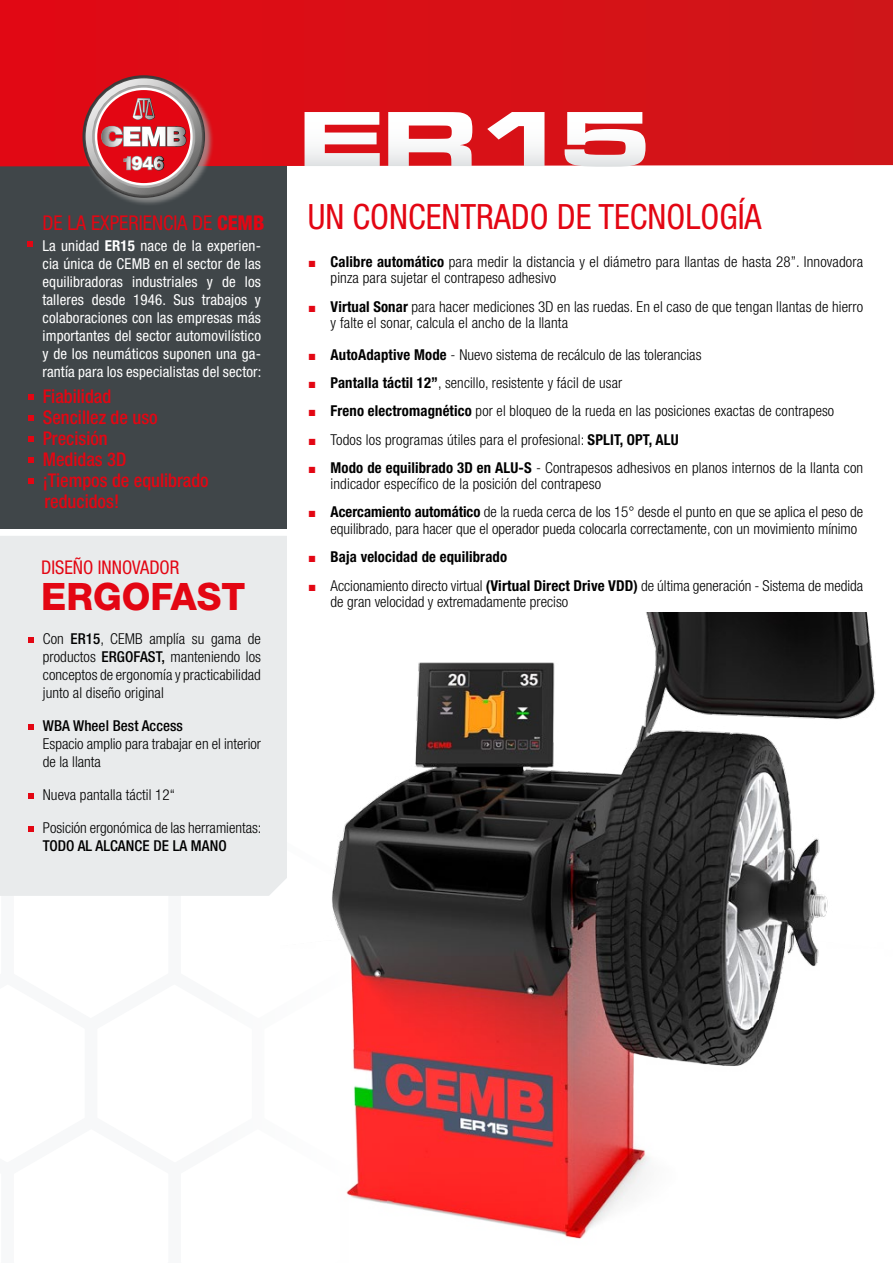
<style>
.page{position:relative;width:893px;height:1263px;background:#fff}
.page>*{position:absolute;margin:0;border:0;box-sizing:border-box;transform-origin:0 0}
.t1{font:81px "Microgramma D Bold Exte";color:#fff;scale:1.25 1}
.t2{font:800 37.8px "Helvetica Neue LT Std";color:#e30613}
.t3{font:condensed 34.95px "Helvetica Neue LT Std";color:#e30613}
.t4{font:condensed 20.4px "Helvetica Neue LT Std";color:#e30613}
.t5{font:500 condensed 18.9px/21px "Helvetica Neue LT Std";color:#e30613}
.t6{font:condensed 18.9px "Helvetica Neue LT Std";color:#e30613}
.t7{font:300 condensed 15px/16.5px "Helvetica Neue LT Std";letter-spacing:.005em;color:#000}
.t8{font:condensed 15px/18px "Helvetica Neue LT Std";letter-spacing:.01em;color:#fff;text-align:justify}
.t9{font:500 condensed 15px "Helvetica Neue LT Std";letter-spacing:.005em;color:#000}
.t10{font:700 condensed 15px "Helvetica Neue LT Std";letter-spacing:.01em;color:#000}
.s1{font-weight:800}
.s2{font-weight:700}
.s3{font-weight:500}
.s4{font-family:"Times New Roman";font-weight:400;font-stretch:normal;font-size:13.5px;color:#e30613}
</style>
<div class="page">
<div style="left:0;top:164px;width:287px;height:365px;background:#404649"></div>
<svg style="left:0;top:0;width:893px;height:166px;background:#d71017"></svg>
<div style="left:0;top:536px;width:287px;height:288px;background:#e9ebec"></div>
<div style="left:82px;top:75px;width:132px;height:132px;background:#9d9d9c;opacity:.75"></div>
<svg style="left:81px;top:74px;width:126px;height:125px;background:#b65a60"></svg>
<img style="left:281px;top:612px;width:595px;height:627px">
<svg style="left:27px;top:241px;width:6px;height:6px"></svg>
<svg style="left:28px;top:637px;width:5px;height:5px"></svg>
<svg style="left:28px;top:724px;width:5px;height:5px"></svg>
<svg style="left:28px;top:793px;width:5px;height:5px"></svg>
<svg style="left:0;top:824px;width:433px;height:415px"></svg>
<svg style="left:28px;top:394px;width:6px;height:6px"></svg>
<svg style="left:28px;top:415px;width:6px;height:6px"></svg>
<svg style="left:28px;top:436px;width:6px;height:6px"></svg>
<svg style="left:28px;top:457px;width:6px;height:6px"></svg>
<svg style="left:28px;top:478px;width:6px;height:6px"></svg>
<h3 class="t4" style="left:43px;top:211px;width:223px">DE LA EXPERIENCIA DE <span class="s1">CEMB</span></h3>
<p class="t8" style="left:42px;top:237px;width:221px">La unidad <span class="s2">ER15</span> nace de la experien&shy;cia única de CEMB en el sector de las equilibradoras industriales y de los talleres desde 1946. Sus trabajos y colaboraciones con las empresas más importantes del sector automovilístico y de los neumáticos suponen una ga&shy;rantía para los especialistas del sector:</p>
<p class="t5" style="left:43px;top:385px;width:167px">Fiabilidad<br>Sencillez de uso<br>Precisión<br>Medidas 3D<br>¡Tiempos de equlibrado reducidos!</p>
<p class="t6" style="left:41px;top:557px;width:140px">DISEÑO INNOVADOR</p>
<h2 class="t2" style="left:41px;top:574px;width:206px">ERGOFAST</h2>
<p class="t7" style="left:43px;top:629px;width:220px;line-height:18px;text-align:justify">Con <span class="s3">ER15</span>, CEMB amplía su gama de productos <span class="s3">ERGOFAST,</span> manteniendo los conceptos de ergonomía y practicabilidad junto al diseño original</p>
<p class="t9" style="left:43px;top:716px;width:142px">WBA Wheel Best Access</p>
<p class="t7" style="left:43px;top:734px;width:220px;line-height:18px">Espacio amplio para trabajar en el interior de la llanta</p>
<p class="t7" style="left:43px;top:786px;width:134px">Nueva pantalla táctil 12“</p>
<p class="t7" style="left:43px;top:819px;width:220px">Posición ergonómica de las herramientas:</p>
<p class="t9" style="left:43px;top:836px;width:185px">TODO AL ALCANCE DE LA MANO</p>
<h1 class="t1" style="left:300px;top:84px;width:283px">ER15</h1>
<h3 class="t3" style="left:308px;top:197px;width:455px">UN CONCENTRADO DE TECNOLOGÍA</h3>
<p class="t7" style="left:331px;top:253px;width:534px;text-indent:-23px"><span class="s4">■</span> <span class="s2">Calibre automático</span> para medir la distancia y el diámetro para llantas de hasta 28”. Innovadora pinza para sujetar el contrapeso adhesivo</p>
<p class="t7" style="left:331px;top:298px;width:534px;text-indent:-23px"><span class="s4">■</span> <span class="s2">Virtual Sonar</span> para hacer mediciones 3D en las ruedas. En el caso de que tengan llantas de hierro y falte el sonar, calcula el ancho de la llanta</p>
<p class="t7" style="left:308px;top:346px;width:395px"><span class="s4">■</span> <span class="s2">AutoAdaptive Mode</span> - Nuevo sistema de recálculo de las tolerancias</p>
<p class="t7" style="left:308px;top:374px;width:316px"><span class="s4">■</span> <span class="s2">Pantalla táctil 12”</span>, sencillo, resistente y fácil de usar</p>
<p class="t7" style="left:308px;top:403px;width:528px"><span class="s4">■</span> <span class="s2">Freno electromagnético</span> por el bloqueo de la rueda en las posiciones exactas de contrapeso</p>
<p class="t7" style="left:308px;top:431px;width:372px"><span class="s4">■</span> Todos los programas útiles para el profesional: <span class="s2">SPLIT, OPT, ALU</span></p>
<p class="t7" style="left:331px;top:460px;width:534px;line-height:15.8px;text-indent:-23px"><span class="s4">■</span> <span class="s2">Modo de equilibrado 3D en ALU-S</span> - Contrapesos adhesivos en planos internos de la llanta con indicador específico de la posición del contrapeso</p>
<p class="t7" style="left:331px;top:504px;width:534px;text-indent:-23px"><span class="s4">■</span> <span class="s2">Acercamiento automático</span> de la rueda cerca de los 15° desde el punto en que se aplica el peso de equilibrado, para hacer que el operador pueda colocarla correctamente, con un movimiento mínimo</p>
<p class="t10" style="left:308px;top:548px;width:201px"><span class="s4">■</span> Baja velocidad de equilibrado</p>
<p class="t7" style="left:331px;top:577px;width:534px;text-indent:-22px"><span class="s4">■</span> Accionamiento directo virtual <span class="s2">(Virtual Direct Drive VDD)</span> de última generación - Sistema de medida de gran velocidad y extremadamente preciso</p>
</div>
